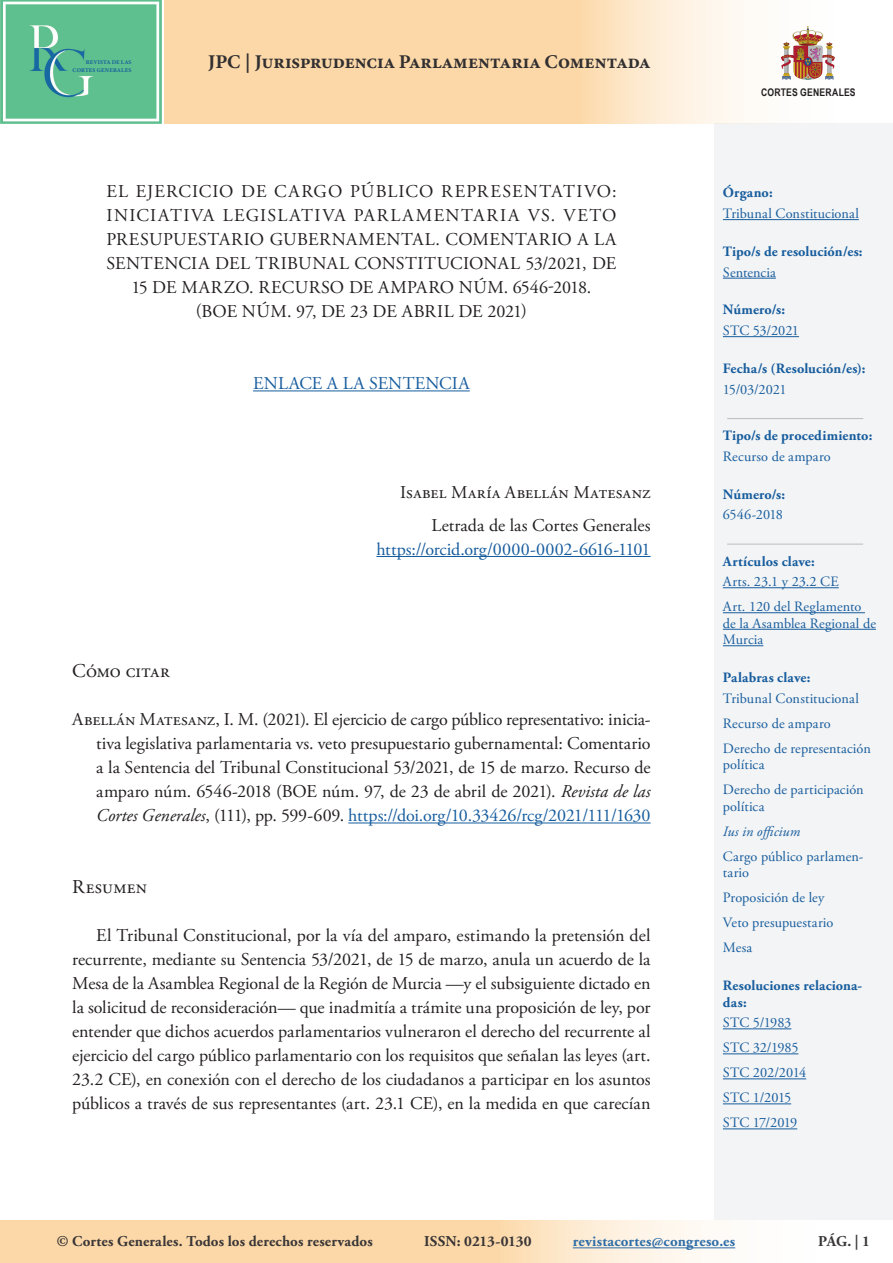
<style>
.page{position:relative;width:893px;height:1263px;background:#fff}
.page>*{position:absolute;margin:0;border:0;box-sizing:border-box;transform-origin:0 0}
.t1{font:19.5px "Minion Variable Concept";letter-spacing:.005em;color:#312f30}
._5__Epígrafes_princi{font:19.5px "Adobe Garamond Pro";letter-spacing:.015em;color:#231f20}
._6_1__Párrafo_normal{font:18px/24px "Adobe Garamond Pro";letter-spacing:-.005em;color:#231f20;text-align:justify}
._7__Bibliografía{font:18px/24px "Adobe Garamond Pro";letter-spacing:-.01em;color:#231f20;text-align:justify}
._1__Título{font:18px/24px "Adobe Garamond Pro";letter-spacing:.035em;color:#231f20;text-align:center}
._4__Afiliación{font:18px "Adobe Garamond Pro";letter-spacing:-.01em;color:#175d9e}
._1__Título-2{font:18px "Adobe Garamond Pro";letter-spacing:-.005em;color:#231f20}
._4__Afiliación-2{font:18px "Adobe Garamond Pro";color:#231f20}
._3__Autor{font:18px "Adobe Garamond Pro";letter-spacing:.02em;color:#231f20}
._2__Enlace_STC{font:18px "Adobe Garamond Pro";letter-spacing:.005em;color:#175d9e}
.t2{font:700 15px "Adobe Garamond Pro";letter-spacing:.01em;color:#231f20}
.t3{font:700 15px "Adobe Garamond Pro";letter-spacing:.015em;color:#175d9e}
.t4{font:14.25px/25px "Adobe Garamond Pro";color:#175d9e}
.t5{font:700 14.25px/16.5px "Adobe Garamond Pro";letter-spacing:.01em;color:#175d9e}
.t6{font:italic 14.25px "Adobe Garamond Pro";letter-spacing:.005em;color:#175d9e}
.t7{font:700 10.5px "Arial Narrow";letter-spacing:.02em;color:#231f20}
.t8{font:5.7px/8.7px "Minion Variable Concept";letter-spacing:.03em;color:#175d9e;text-align:right}
.s1{font-style:italic}
.s2{color:#175d9e}
</style>
<div class="page">
<div style="left:714px;top:123px;width:179px;height:1097px;background:#f2f3f4"></div>
<hr style="left:723px;top:219px;width:136px;height:1px;background:#175d9e">
<hr style="left:723px;top:278px;width:53px;height:1px;background:#175d9e">
<hr style="left:723px;top:336px;width:76px;height:1px;background:#175d9e">
<hr style="left:727px;top:418px;width:136px;height:1px;background:#bcbdc0">
<hr style="left:727px;top:544px;width:136px;height:1px;background:#bcbdc0">
<hr style="left:723px;top:587px;width:116px;height:1px;background:#175d9e">
<hr style="left:723px;top:612px;width:142px;height:1px;background:#175d9e">
<hr style="left:723px;top:629px;width:153px;height:1px;background:#175d9e">
<hr style="left:723px;top:645px;width:40px;height:1px;background:#175d9e">
<hr style="left:723px;top:1028px;width:68px;height:1px;background:#175d9e">
<hr style="left:723px;top:1053px;width:75px;height:1px;background:#175d9e">
<hr style="left:723px;top:1078px;width:83px;height:1px;background:#175d9e">
<hr style="left:723px;top:1103px;width:68px;height:1px;background:#175d9e">
<hr style="left:723px;top:1128px;width:74px;height:1px;background:#175d9e">
<svg style="left:0;top:1220px;width:736px;height:43px;background:#fcdfb8"></svg>
<hr style="left:573px;top:1247px;width:162px;height:1px;background:#175d9e">
<svg style="left:164px;top:0;width:671px;height:123px;background:#fbdfbb"></svg>
<img style="left:781px;top:26px;width:27px;height:44px">
<img style="left:0;top:0;width:162px;height:123px">
<hr style="left:253px;top:390px;width:217px;height:1px;background:#175d9e">
<hr style="left:376px;top:556px;width:275px;height:1px;background:#175d9e">
<hr style="left:348px;top:822px;width:303px;height:1px;background:#175d9e">
<p class="t8" style="left:73px;top:58px;width:60px">REVISTA DE LAS<br>CORTES GENERALES</p>
<p class="t1" style="left:208px;top:48px;width:443px">JPC | Jurisprudencia Parlamentaria Comentada</p>
<p class="_1__Título" style="left:106px;top:180px;width:512px">EL EJERCICIO DE CARGO PÚBLICO REPRESENTATIVO:<br>INICIATIVA LEGISLATIVA PARLAMENTARIA VS. VETO PRESUPUESTARIO GUBERNAMENTAL. COMENTARIO A LA SENTENCIA DEL TRIBUNAL CONSTITUCIONAL 53/2021, DE 15 DE MARZO. RECURSO DE AMPARO NÚM. 6546-2018.</p>
<p class="_1__Título-2" style="left:196px;top:301px;width:333px">(BOE NÚM. 97, DE 23 DE ABRIL DE 2021)</p>
<p class="_2__Enlace_STC" style="left:253px;top:373px;width:218px">ENLACE A LA SENTENCIA</p>
<p class="_3__Autor" style="left:400px;top:482px;width:252px">Isabel María Abellán Matesanz</p>
<p class="_4__Afiliación-2" style="left:431px;top:514px;width:221px">Letrada de las Cortes Generales</p>
<p class="_4__Afiliación" style="left:376px;top:538px;width:276px">https://orcid.org/0000-0002-6616-1101</p>
<p class="_5__Epígrafes_princi" style="left:72px;top:659px;width:99px">Cómo citar</p>
<p class="_7__Bibliografía" style="left:96px;top:708px;width:556px;text-indent:-24px">Abellán Matesanz, I. M. (2021). El ejercicio de cargo público representativo: inicia&shy;tiva legislativa parlamentaria vs. veto presupuestario gubernamental: Comentario a la Sentencia del Tribunal Constitucional 53/2021, de 15 de marzo. Recurso de amparo núm. 6546-2018 (BOE núm. 97, de 23 de abril de 2021). <span class="s1">Revista de las Cortes Generales</span>, (111), pp. 599-609. <span class="s2">https://doi.org/10.33426/rcg/2021/111/1630</span></p>
<p class="_5__Epígrafes_princi" style="left:72px;top:875px;width:76px">Resumen</p>
<p class="_6_1__Párrafo_normal" style="left:72px;top:924px;width:580px;text-indent:24px">El Tribunal Constitucional, por la vía del amparo, estimando la pretensión del recurrente, mediante su Sentencia 53/2021, de 15 de marzo, anula un acuerdo de la Mesa de la Asamblea Regional de la Región de Murcia —y el subsiguiente dictado en la solicitud de reconsideración— que inadmitía a trámite una proposición de ley, por entender que dichos acuerdos parlamentarios vulneraron el derecho del recurrente al ejercicio del cargo público parlamentario con los requisitos que señalan las leyes (art.<br>23.2 CE), en conexión con el derecho de los ciudadanos a participar en los asuntos públicos a través de sus representantes (art. 23.1 CE), en la medida en que carecían</p>
<p class="t7" style="left:761px;top:85px;width:96px">CORTES GENERALES</p>
<p class="t5" style="left:723px;top:185px;width:51px">Órgano:</p>
<p class="t4" style="left:723px;top:202px;width:137px">Tribunal Constitucional</p>
<p class="t5" style="left:723px;top:243px;width:141px">Tipo/s de resolución/es:</p>
<p class="t4" style="left:723px;top:260px;width:55px">Sentencia</p>
<p class="t5" style="left:723px;top:302px;width:64px">Número/s:</p>
<p class="t4" style="left:723px;top:319px;width:78px">STC 53/2021</p>
<p class="t5" style="left:723px;top:360px;width:144px">Fecha/s (Resolución/es):</p>
<p class="t4" style="left:723px;top:377px;width:65px">15/03/2021</p>
<p class="t5" style="left:723px;top:427px;width:151px">Tipo/s de procedimiento:</p>
<p class="t4" style="left:723px;top:444px;width:109px">Recurso de amparo</p>
<p class="t5" style="left:723px;top:486px;width:64px">Número/s:</p>
<p class="t4" style="left:723px;top:503px;width:62px">6546-2018</p>
<p class="t5" style="left:723px;top:553px;width:93px">Artículos clave:</p>
<p class="t4" style="left:723px;top:570px;width:140px">Arts. 23.1 y 23.2 CE<br>Art. 120 del Reglamento</p>
<p class="t4" style="left:723px;top:615px;width:155px;line-height:16.5px">de la Asamblea Regional de<br>Murcia</p>
<p class="t5" style="left:723px;top:670px;width:89px">Palabras clave:</p>
<p class="t4" style="left:723px;top:686px;width:149px">Tribunal Constitucional<br>Recurso de amparo<br>Derecho de representación</p>
<p class="t4" style="left:723px;top:753px;width:142px">política<br>Derecho de participación</p>
<p class="t4" style="left:723px;top:794px;width:43px">política</p>
<p class="t6" style="left:723px;top:823px;width:79px">Ius in officium</p>
<p class="t4" style="left:723px;top:849px;width:142px;line-height:16.5px">Cargo público parlamen&shy;tario</p>
<p class="t4" style="left:723px;top:886px;width:112px">Proposición de ley<br>Veto presupuestario<br>Mesa</p>
<p class="t5" style="left:723px;top:978px;width:141px">Resoluciones relaciona&shy;das:</p>
<p class="t4" style="left:723px;top:1011px;width:85px">STC 5/1983<br>STC 32/1985<br>STC 202/2014<br>STC 1/2015<br>STC 17/2019</p>
<p class="t2" style="left:57px;top:1233px;width:317px">© Cortes Generales. Todos los derechos reservados</p>
<p class="t2" style="left:424px;top:1233px;width:109px">ISSN: 0213-0130</p>
<p class="t3" style="left:573px;top:1233px;width:164px">revistacortes@congreso.es</p>
<p class="t2" style="left:818px;top:1233px;width:53px">PÁG. | 1</p>
</div>
